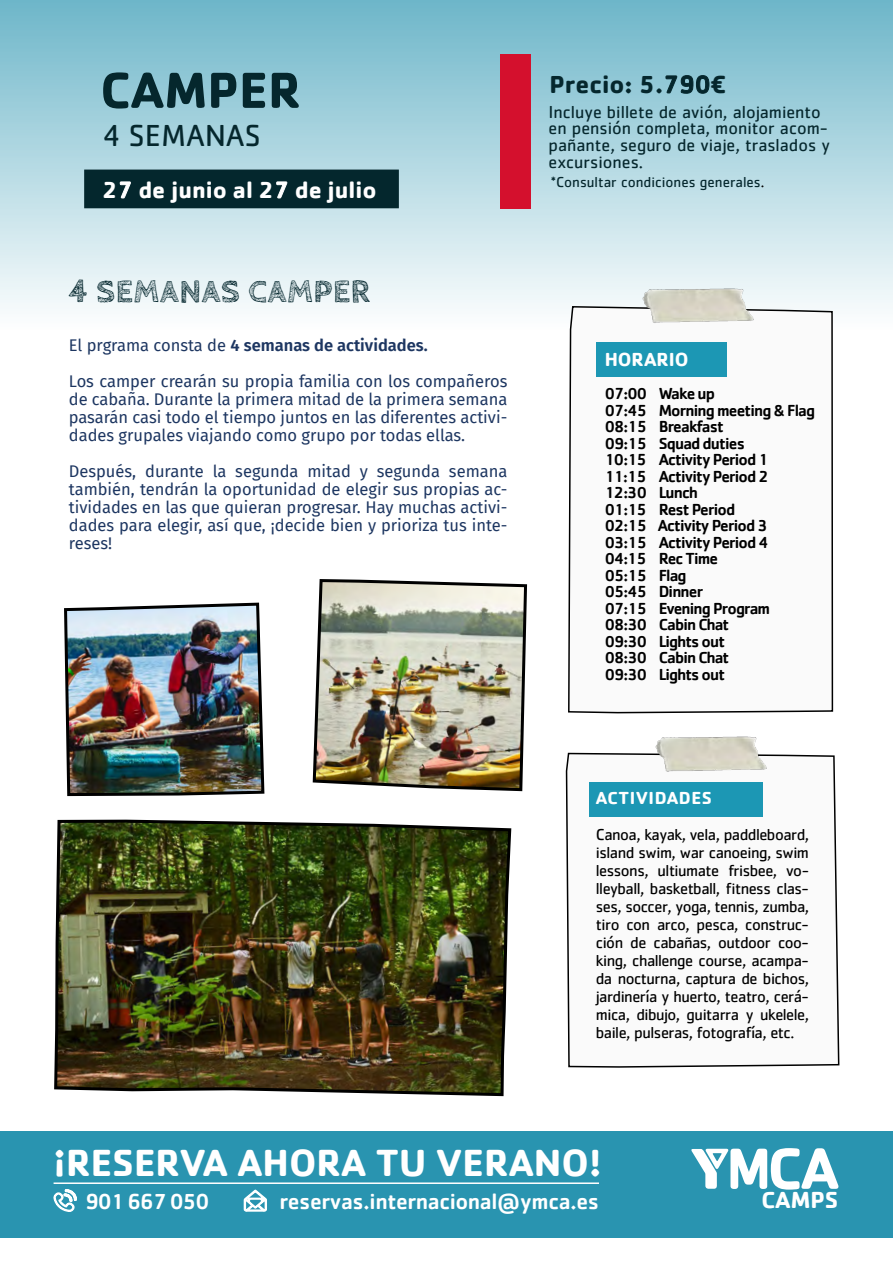
<style>
.page{position:relative;width:893px;height:1263px;background:#fff}
.page>*{position:absolute;margin:0;border:0;box-sizing:border-box;transform-origin:0 0}
.t1{font:700 52.5px "Cachet Std";color:#05272d}
.t2{font:700 39px "Cachet";color:#fff}
.t3{font:700 33px "Cabin Sketch";letter-spacing:.02em;color:#03262d}
.t4{font:31.5px "Cachet Std";color:#05272d}
.t5{font:700 25.5px "Cachet Std";color:#05272d}
.t6{font:700 24px "Cachet";color:#fff}
.t7{font:500 22.5px "Cachet Std";letter-spacing:-.02em;color:#fff}
.t8{font:500 22.5px "Cachet Std";letter-spacing:-.05em;color:#fff}
.t9{font:700 19.5px "Cachet";color:#fff}
.t10{font:18px/16.5px "Cachet Std";color:#05272d}
.t11{font:700 18px "Cachet";letter-spacing:.03em;color:#fff}
.t12{font:16.5px/18px "Fira Sans";color:#1d3661;text-align:justify}
.t13{font:16.5px/18px "Cachet Std";letter-spacing:-.03em;color:#000;text-align:justify}
.t14{font:500 16.5px/16.5px "Cachet";letter-spacing:-.05em;color:#000}
.t15{font:15px "Cachet Std";color:#05272d}
.s1{font-family:"Cachet Std";font-weight:500}
.s2{font-weight:600}
.s3{font-weight:500}
.s4{color:#000}
</style>
<div class="page">
<div style="left:0;top:0;width:893px;height:330px;background:linear-gradient(to bottom,#6eb6c9,#fdfdfe)"></div>
<div style="left:84px;top:170px;width:315px;height:38px;background:#04272d"></div>
<hr style="left:892px;top:1132px;width:1px;height:107px;background:#2994b0">
<div style="left:0;top:1132px;width:893px;height:106px;background:#2994b0"></div>
<svg style="left:53px;top:1189px;width:24px;height:23px"></svg>
<svg style="left:243px;top:1189px;width:24px;height:23px"></svg>
<hr style="left:54px;top:1182px;width:545px;height:2px;background:#fff">
<svg style="left:691px;top:1148px;width:147px;height:41px"></svg>
<svg style="left:565px;top:752px;width:275px;height:316px"></svg>
<svg style="left:567px;top:305px;width:267px;height:409px"></svg>
<div style="left:596px;top:342px;width:131px;height:34px;background:#1c97b4"></div>
<div style="left:589px;top:782px;width:174px;height:34px;background:#1c97b4"></div>
<img style="left:631px;top:736px;width:143px;height:46px">
<img style="left:618px;top:287px;width:143px;height:46px">
<img style="left:64px;top:602px;width:201px;height:195px">
<img style="left:54px;top:819px;width:458px;height:278px">
<img style="left:312px;top:579px;width:216px;height:213px">
<div style="left:500px;top:54px;width:30px;height:155px;background:#d4102d"></div>
<h1 class="t1" style="left:100px;top:56px;width:202px">CAMPER</h1>
<h3 class="t4" style="left:102px;top:117px;width:160px">4 SEMANAS</h3>
<h3 class="t6" style="left:102px;top:174px;width:276px">2<span class="s1">7</span> de junio al 2<span class="s1">7</span> de julio</h3>
<h3 class="t3" style="left:69px;top:273px;width:303px">4 SEMANAS CAMPER</h3>
<p class="t12" style="left:69px;top:327px;width:440px;line-height:36px">El prgrama consta de <span class="s2">4 semanas de actividades.<br></span>Los camper crearán su propia familia con los compañeros</p>
<p class="t12" style="left:69px;top:390px;width:440px">de cabaña. Durante la primera mitad de la primera semana pasarán casi todo el tiempo juntos en las diferentes activi&shy;dades grupales viajando como grupo por todas ellas.</p>
<p class="t12" style="left:69px;top:462px;width:440px">Después, durante la segunda mitad y segunda semana también, tendrán la oportunidad de elegir sus propias ac&shy;tividades en las que quieran progresar. Hay muchas activi&shy;dades para elegir, así que, ¡decide bien y prioriza tus inte&shy;reses!</p>
<h3 class="t5" style="left:549px;top:68px;width:179px">Precio: 5.<span class="s3">790</span>€</h3>
<p class="t10" style="left:549px;top:103px;width:283px">Incluye billete de avión, alojamiento en pensión completa, monitor acom&shy;pañante, seguro de viaje, traslados y excursiones.</p>
<p class="t15" style="left:551px;top:174px;width:215px">*Consultar condiciones generales<span class="s4">.</span></p>
<p class="t9" style="left:605px;top:347px;width:85px">HORARIO</p>
<p class="t14" style="left:605px;top:385px;width:212px">07:00 Wake up<br>07:45 Morning meeting &amp; Flag<br>08:15 Breakfast<br>09:15 Squad duties<br>10:15 Activity Period 1<br>11:15 Activity Period 2<br>12:30 Lunch<br>01:15 Rest Period<br>02:15 Activity Period 3<br>03:15 Activity Period 4<br>04:15 Rec Time<br>05:15 Flag<br>05:45 Dinner<br>07:15 Evening Program<br>08:30 Cabin Chat<br>09:30 Lights out<br>08:30 Cabin Chat<br>09:30 Lights out</p>
<p class="t11" style="left:596px;top:786px;width:118px">ACTIVIDADES</p>
<p class="t13" style="left:596px;top:825px;width:215px">Canoa, kayak, vela, paddleboard, island swim, war canoeing, swim lessons, ultiumate frisbee, vo&shy;lleyball, basketball, fitness clas&shy;ses, soccer, yoga, tennis, zumba, tiro con arco, pesca, construc&shy;ción de cabañas, outdoor coo&shy;king, challenge course, acampa&shy;da nocturna, captura de bichos, jardinería y huerto, teatro, cerá&shy;mica, dibujo, guitarra y ukelele, baile, pulseras, fotografía, etc.</p>
<h2 class="t2" style="left:54px;top:1137px;width:549px">¡RESERVA AHORA TU VERANO!</h2>
<h3 class="t8" style="left:85px;top:1187px;width:126px">901 667 050</h3>
<h3 class="t7" style="left:279px;top:1187px;width:321px">reservas.internacional@ymca.es</h3>
<h3 class="t6" style="left:761px;top:1185px;width:78px">CAMPS</h3>
</div>
